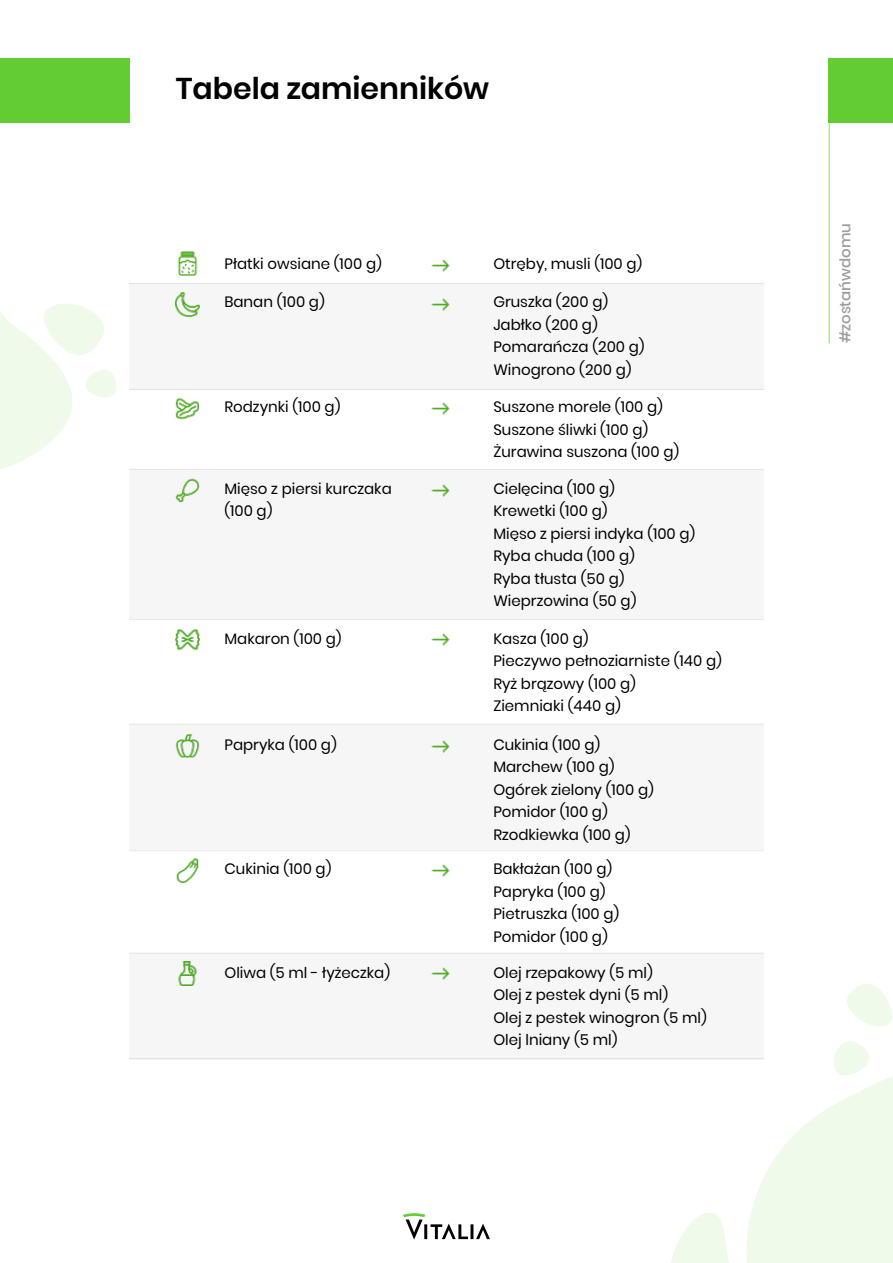
<style>
.page{position:relative;width:893px;height:1263px;background:#fff}
.page>*{position:absolute;margin:0;border:0;box-sizing:border-box;transform-origin:0 0}
.t1{font:600 30px "Poppins";color:#020203}
.t2{font:15px/22.5px "Poppins";color:#000}
.t3{font:500 15px "Poppins";color:#9d9d9c}
</style>
<div class="page">
<svg style="left:671px;top:984px;width:222px;height:279px"></svg>
<svg style="left:0;top:303px;width:116px;height:166px"></svg>
<hr style="left:828px;top:66px;width:2px;height:277px;background:#63cc33">
<div style="left:828px;top:58px;width:65px;height:64px;background:#63cc33"></div>
<div style="left:0;top:58px;width:129px;height:64px;background:#63cc33"></div>
<svg style="left:403px;top:1213px;width:87px;height:26px"></svg>
<hr style="left:129px;top:850px;width:635px;height:1px;background:#c6c6c6">
<img style="left:178px;top:251px;width:20px;height:24px">
<img style="left:431px;top:259px;width:19px;height:13px">
<div style="left:129px;top:283px;width:635px;height:106px;background:#f6f6f6"></div>
<hr style="left:129px;top:283px;width:635px;height:1px;background:#c6c6c6">
<hr style="left:129px;top:389px;width:635px;height:1px;background:#c6c6c6">
<img style="left:431px;top:298px;width:19px;height:13px">
<img style="left:176px;top:292px;width:24px;height:24px">
<img style="left:431px;top:633px;width:19px;height:13px">
<img style="left:176px;top:628px;width:24px;height:23px">
<img style="left:431px;top:864px;width:19px;height:13px">
<img style="left:176px;top:858px;width:23px;height:24px">
<div style="left:129px;top:470px;width:635px;height:149px;background:#f6f6f6"></div>
<hr style="left:129px;top:619px;width:635px;height:1px;background:#c6c6c6">
<hr style="left:129px;top:469px;width:635px;height:1px;background:#c6c6c6">
<img style="left:431px;top:484px;width:19px;height:13px">
<img style="left:176px;top:478px;width:24px;height:24px">
<div style="left:129px;top:724px;width:635px;height:126px;background:#f6f6f6"></div>
<hr style="left:129px;top:724px;width:635px;height:1px;background:#c6c6c6">
<img style="left:431px;top:740px;width:19px;height:13px">
<img style="left:176px;top:734px;width:24px;height:24px">
<img style="left:431px;top:402px;width:19px;height:13px">
<img style="left:176px;top:397px;width:24px;height:23px">
<div style="left:129px;top:953px;width:635px;height:106px;background:#f6f6f6"></div>
<hr style="left:129px;top:953px;width:635px;height:1px;background:#c6c6c6">
<hr style="left:129px;top:1058px;width:635px;height:1px;background:#c6c6c6">
<img style="left:431px;top:967px;width:19px;height:13px">
<img style="left:178px;top:962px;width:19px;height:24px">
<h1 class="t1" style="left:176px;top:71px;width:315px">Tabela zamienników</h1>
<p class="t2" style="left:224px;top:253px;width:159px">Płatki owsiane (100 g)</p>
<p class="t2" style="left:493px;top:253px;width:151px">Otręby, musli (100 g)</p>
<p class="t2" style="left:224px;top:291px;width:102px">Banan (100 g)</p>
<p class="t2" style="left:493px;top:291px;width:153px">Gruszka (200 g)<br>Jabłko (200 g)<br>Pomarańcza (200 g)<br>Winogrono (200 g)</p>
<p class="t2" style="left:224px;top:396px;width:118px">Rodzynki (100 g)</p>
<p class="t2" style="left:493px;top:396px;width:187px">Suszone morele (100 g)<br>Suszone śliwki (100 g)<br>Żurawina suszona (100 g)</p>
<p class="t2" style="left:224px;top:477px;width:169px">Mięso z piersi kurczaka (100 g)</p>
<p class="t2" style="left:493px;top:477px;width:204px">Cielęcina (100 g)<br>Krewetki (100 g)<br>Mięso z piersi indyka (100 g)<br>Ryba chuda (100 g)<br>Ryba tłusta (50 g)<br>Wieprzowina (50 g)</p>
<p class="t2" style="left:224px;top:627px;width:119px">Makaron (100 g)</p>
<p class="t2" style="left:493px;top:627px;width:230px">Kasza (100 g)<br>Pieczywo pełnoziarniste (140 g)<br>Ryż brązowy (100 g)<br>Ziemniaki (440 g)</p>
<p class="t2" style="left:224px;top:733px;width:114px">Papryka (100 g)</p>
<p class="t2" style="left:493px;top:733px;width:162px">Cukinia (100 g)<br>Marchew (100 g)<br>Ogórek zielony (100 g)<br>Pomidor (100 g)<br>Rzodkiewka (100 g)</p>
<p class="t2" style="left:224px;top:858px;width:108px">Cukinia (100 g)</p>
<p class="t2" style="left:493px;top:858px;width:128px">Bakłażan (100 g)<br>Papryka (100 g)<br>Pietruszka (100 g)<br>Pomidor (100 g)</p>
<p class="t2" style="left:224px;top:961px;width:167px">Oliwa (5 ml - łyżeczka)</p>
<p class="t2" style="left:493px;top:961px;width:215px">Olej rzepakowy (5 ml)<br>Olej z pestek dyni (5 ml)<br>Olej z pestek winogron (5 ml)<br>Olej lniany (5 ml)</p>
<p class="t3" style="left:836px;top:343px;width:122px;rotate:-90deg">#zostańwdomu</p>
</div>
